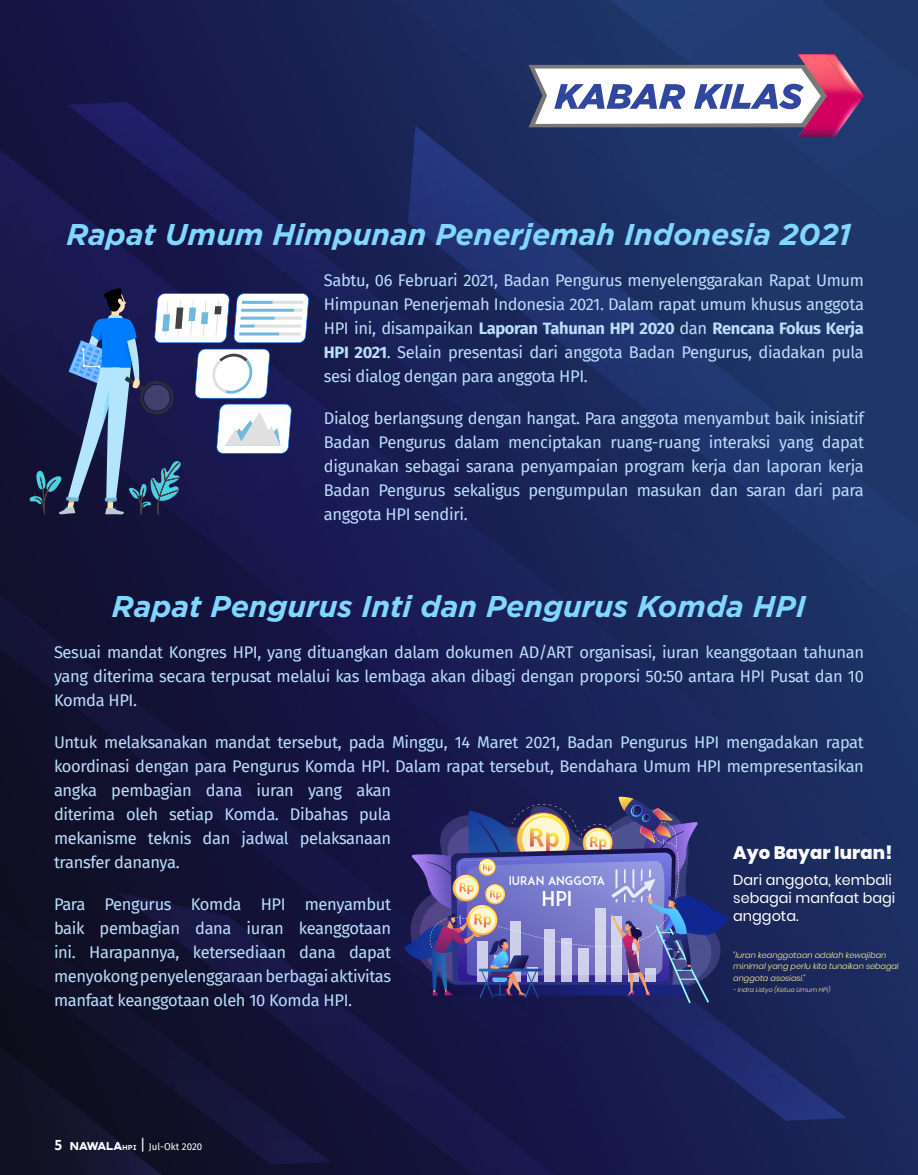
<style>
.page{position:relative;width:918px;height:1175px;background:#fff}
.page>*{position:absolute;margin:0;border:0;box-sizing:border-box;transform-origin:0 0}
.t1{font:italic 700 30px "Gotham";color:#80d8ff}
.t2{font:20.25px "ADAM.CGPRO";color:#fff}
.t3{font:800 18px "Poppins";letter-spacing:.005em;color:#fff}
.Department_Deck{font:16.5px/24px "Fira Sans";letter-spacing:-.02em;color:#bbdefb;text-align:justify}
.t4{font:14.4px/18px "Poppins";color:#fff}
.t5{font:11.85px "ADAM.CGPRO";color:#fff}
.Folio__date{font:9.75px "Fira Sans";color:#fff}
.t6{font:italic 300 8.1px/11.7px "Poppins";color:#fff399}
.t7{font:italic 300 6.3px "Poppins";color:#fff399}
.s1{font-weight:700}
.s2{font-family:"Sen";font-weight:700;font-size:15px}
.s3{font-family:"Aemstel";font-size:11.25px}
.s4{font-family:"Sen";font-weight:700;font-size:7.5px}
.s5{font-size:15px}
</style>
<div class="page">
<img style="left:0;top:0;width:918px;height:1174px">
<img style="left:798px;top:54px;width:63px;height:83px">
<img style="left:826px;top:54px;width:38px;height:46px">
<svg style="left:529px;top:65px;width:308px;height:62px"></svg>
<svg style="left:29px;top:288px;width:280px;height:227px"></svg>
<img style="left:404px;top:796px;width:325px;height:207px">
<p class="t1" style="left:66px;top:215px;width:787px">Rapat Umum Himpunan Penerjemah Indonesia 2021</p>
<p class="Department_Deck" style="left:324px;top:267px;width:542px">Sabtu, 06 Februari 2021, Badan Pengurus menyelenggarakan Rapat Umum Himpunan Penerjemah Indonesia 2021. Dalam rapat umum khusus anggota HPI ini, disampaikan <span class="s1">Laporan Tahunan HPI 2020</span> dan <span class="s1">Rencana Fokus Kerja HPI 2021</span>. Selain presentasi dari anggota Badan Pengurus, diadakan pula sesi dialog dengan para anggota HPI.</p>
<p class="Department_Deck" style="left:324px;top:405px;width:542px">Dialog berlangsung dengan hangat. Para anggota menyambut baik inisiatif Badan Pengurus dalam menciptakan ruang-ruang interaksi yang dapat digunakan sebagai sarana penyampaian program kerja dan laporan kerja Badan Pengurus sekaligus pengumpulan masukan dan saran dari para anggota HPI sendiri.</p>
<p class="t1" style="left:112px;top:587px;width:696px">Rapat Pengurus Inti dan Pengurus Komda HPI</p>
<p class="Department_Deck" style="left:54px;top:639px;width:812px">Sesuai mandat Kongres HPI, yang dituangkan dalam dokumen AD/ART organisasi, iuran keanggotaan tahunan yang diterima secara terpusat melalui kas lembaga akan dibagi dengan proporsi 50:50 antara HPI Pusat dan 10<br>Komda HPI.</p>
<p class="Department_Deck" style="left:54px;top:729px;width:811px;text-align:left">Untuk melaksanakan mandat tersebut, pada Minggu, 14 Maret 2021, Badan Pengurus HPI mengadakan rapat koordinasi dengan para Pengurus Komda HPI. Dalam rapat tersebut, Bendahara Umum HPI mempresentasikan angka pembagian dana iuran yang akan<br>diterima oleh setiap Komda. Dibahas pula<br>mekanisme teknis dan jadwal pelaksanaan<br>transfer dananya.</p>
<p class="Department_Deck" style="left:54px;top:891px;width:339px">Para Pengurus Komda HPI menyambut baik pembagian dana iuran keanggotaan ini. Harapannya, ketersediaan dana dapat menyokong penyelenggaraan berbagai aktivitas manfaat keanggotaan oleh 10 Komda HPI.</p>
<p class="t3" style="left:733px;top:842px;width:161px">Ayo Bayar Iuran!</p>
<p class="t4" style="left:733px;top:871px;width:164px">Dari anggota, kembali sebagai manfaat bagi anggota.</p>
<p class="t6" style="left:733px;top:949px;width:167px">"Iuran keanggotaan adalah kewajiban minimal yang perlu kita tunaikan sebagai anggota asosiasi."</p>
<p class="t7" style="left:733px;top:986px;width:99px">- Indra Listyo (Ketua Umum HPI)</p>
<p class="t5" style="left:509px;top:873px;width:98px">IURAN ANGGOTA</p>
<p class="t2" style="left:542px;top:886px;width:32px">HPI</p>
<p class="Folio__date" style="left:54px;top:1139px;width:150px"><span class="s2">5</span> <span class="s3">NAWALA</span><span class="s4">HPI</span> <span class="s5">|</span> Jul-Okt 2020</p>
</div>
